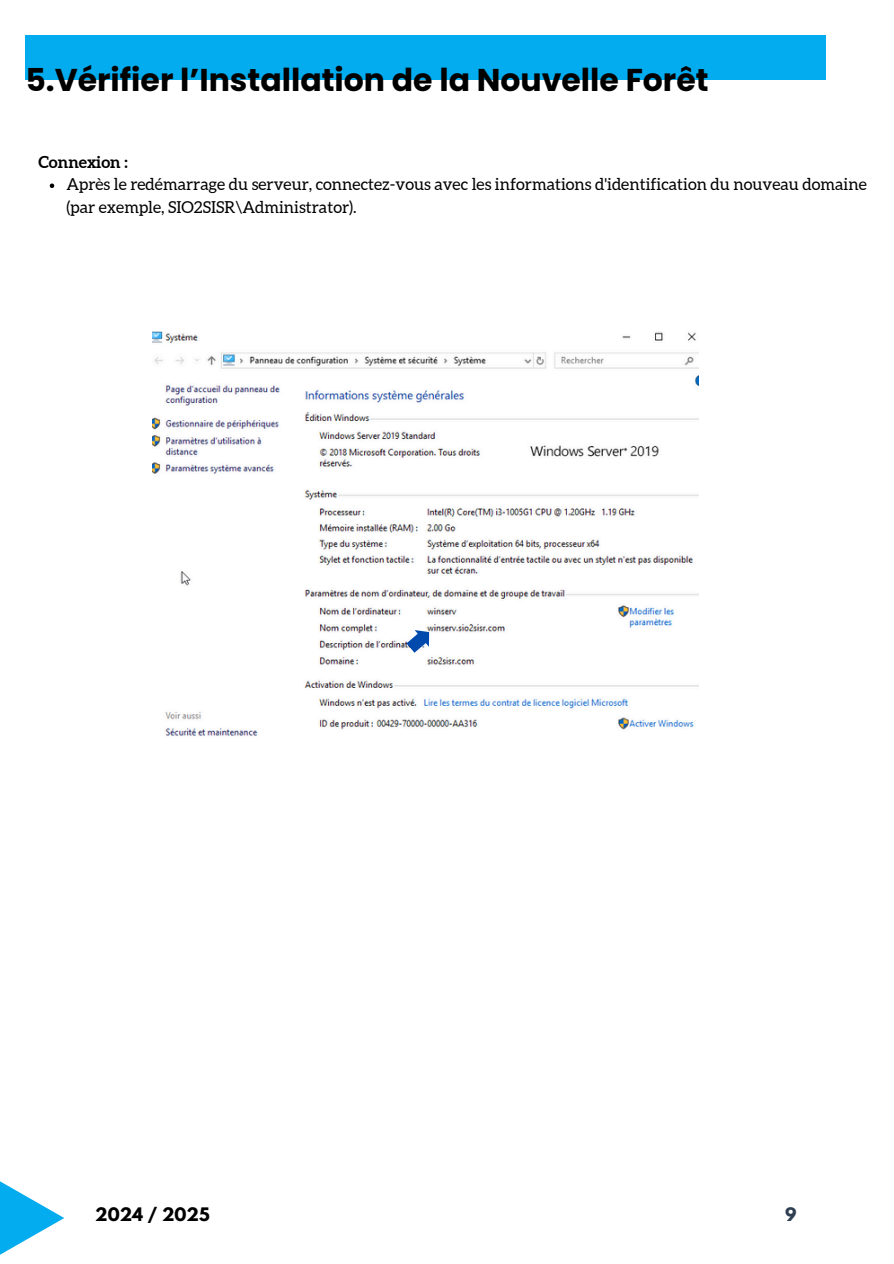
<style>
.page{position:relative;width:894px;height:1264px;background:#fff}
.page>*{position:absolute;margin:0;border:0;box-sizing:border-box;transform-origin:0 0}
.t1{font:700 31.5px "Poppins";color:#000}
.t2{font:16.5px/22.5px "Aleo";color:#000}
.t3{font:700 16.5px "Aleo";color:#000}
.t4{font:700 16.5px "League Spartan";color:#000}
.t5{font:700 16.5px "League Spartan";color:#2e3f51}
</style>
<div class="page">
<div style="left:25px;top:35px;width:800px;height:45px;background:#02acee"></div>
<svg style="left:0;top:1181px;width:64px;height:73px"></svg>
<img style="left:152px;top:331px;width:546px;height:405px">
<svg style="left:50px;top:183px;width:4px;height:5px"></svg>
<svg style="left:406px;top:630px;width:23px;height:23px"></svg>
<h2 class="t1" style="left:25px;top:58px;width:684px">5.Vérifier l’Installation de la Nouvelle Forêt</h2>
<h2 class="t3" style="left:38px;top:152px;width:91px">Connexion :</h2>
<p class="t2" style="left:66px;top:173px;width:801px">Après le redémarrage du serveur, connectez-vous avec les informations d'identification du nouveau domaine (par exemple, SIO2SISR\Administrator).</p>
<p class="t4" style="left:95px;top:1206px;width:116px">2024 / 2025</p>
<p class="t5" style="left:785px;top:1206px;width:13px">9</p>
</div>
